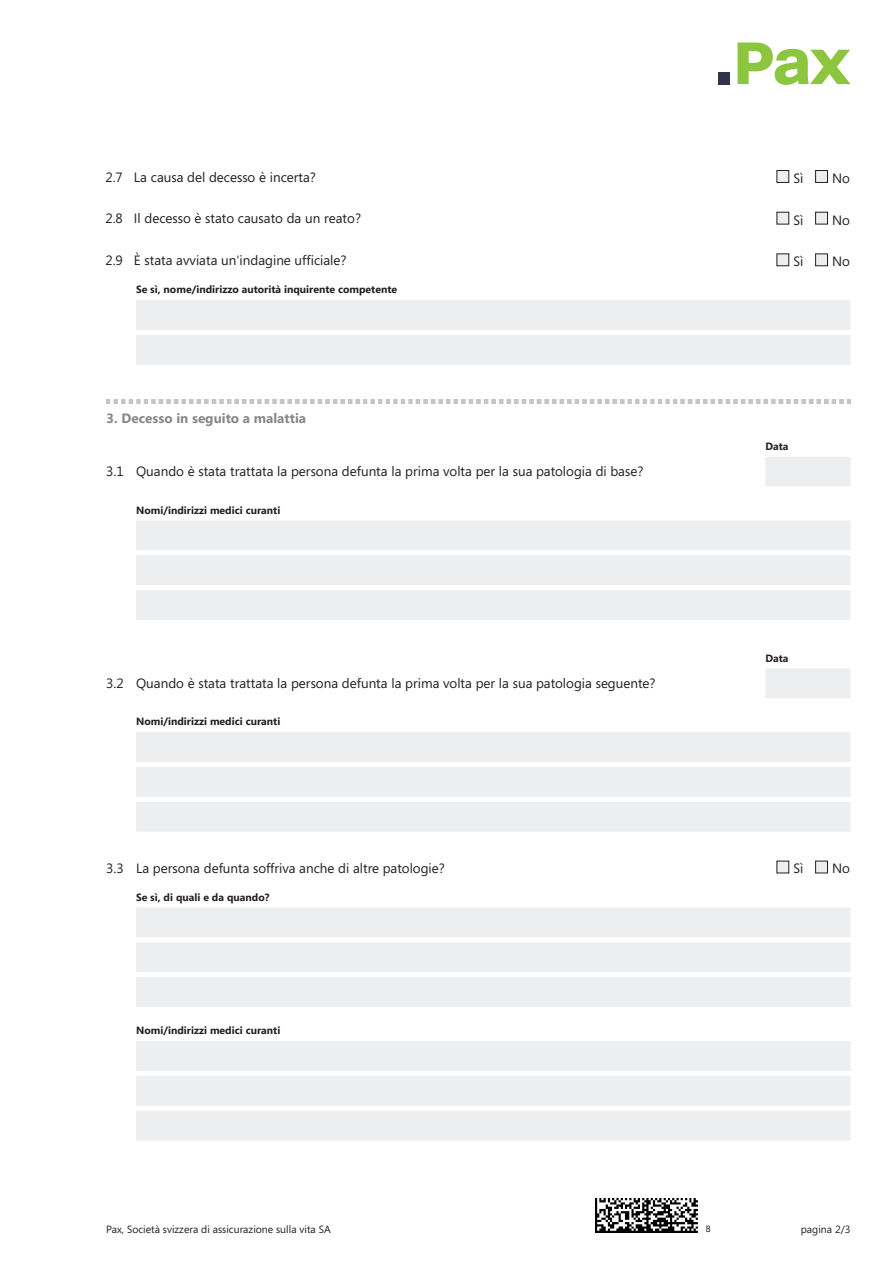
<style>
.page{position:relative;width:893px;height:1263px;background:#fff}
.page>*{position:absolute;margin:0;border:0;box-sizing:border-box;transform-origin:0 0}
.t1{font:13.5px "Segoe";color:#231f20}
.t2{font:700 13.5px "Segoe";color:#888787}
.t3{font:700 10.5px "Segoe";color:#231f20}
.t4{font:10.5px "Segoe";color:#231f20}
</style>
<div class="page">
<svg style="left:737px;top:43px;width:113px;height:42px"></svg>
<div style="left:718px;top:72px;width:12px;height:12px;background:#31324b"></div>
<div style="left:765px;top:457px;width:85px;height:29px;background:#edeeef"></div>
<div style="left:136px;top:520px;width:714px;height:30px;background:#edeeef"></div>
<div style="left:136px;top:555px;width:714px;height:30px;background:#edeeef"></div>
<div style="left:136px;top:590px;width:714px;height:30px;background:#edeeef"></div>
<div style="left:765px;top:668px;width:85px;height:30px;background:#edeeef"></div>
<div style="left:136px;top:732px;width:714px;height:30px;background:#edeeef"></div>
<div style="left:136px;top:767px;width:714px;height:30px;background:#edeeef"></div>
<div style="left:136px;top:802px;width:714px;height:30px;background:#edeeef"></div>
<div style="left:136px;top:907px;width:714px;height:30px;background:#edeeef"></div>
<div style="left:136px;top:942px;width:714px;height:30px;background:#edeeef"></div>
<div style="left:136px;top:977px;width:714px;height:30px;background:#edeeef"></div>
<div style="left:136px;top:1041px;width:714px;height:30px;background:#edeeef"></div>
<div style="left:136px;top:1076px;width:714px;height:29px;background:#edeeef"></div>
<div style="left:136px;top:1111px;width:714px;height:29px;background:#edeeef"></div>
<div style="left:776px;top:861px;width:13px;height:12px;background:#edeeef"></div>
<div style="left:815px;top:861px;width:13px;height:12px;background:#edeeef;border:1px solid #231f20"></div>
<img style="left:106px;top:400px;width:744px;height:4px">
<div style="left:136px;top:300px;width:714px;height:30px;background:#edeeef"></div>
<div style="left:136px;top:335px;width:714px;height:30px;background:#edeeef"></div>
<div style="left:776px;top:170px;width:13px;height:13px;background:#edeeef;border:1px solid #231f20"></div>
<div style="left:815px;top:170px;width:13px;height:13px;background:#edeeef;border:1px solid #231f20"></div>
<svg style="left:776px;top:212px;width:13px;height:13px"></svg>
<div style="left:815px;top:212px;width:13px;height:13px;background:#edeeef;border:1px solid #231f20"></div>
<div style="left:776px;top:253px;width:13px;height:13px;background:#edeeef;border:1px solid #231f20"></div>
<div style="left:815px;top:253px;width:13px;height:13px;background:#edeeef;border:1px solid #231f20"></div>
<img style="left:595px;top:1199px;width:116px;height:34px">
<p class="t1" style="left:105px;top:168px;width:212px">2.7 La causa del decesso è incerta?</p>
<p class="t1" style="left:105px;top:209px;width:257px">2.8 Il decesso è stato causato da un reato?</p>
<p class="t1" style="left:105px;top:251px;width:243px">2.9 È stata avviata un'indagine ufficiale?</p>
<p class="t3" style="left:136px;top:282px;width:262px">Se sì, nome/indirizzo autorità inquirente competente</p>
<p class="t2" style="left:106px;top:408px;width:201px">3. Decesso in seguito a malattia</p>
<p class="t1" style="left:106px;top:462px;width:539px">3.1 Quando è stata trattata la persona defunta la prima volta per la sua patologia di base?</p>
<p class="t3" style="left:136px;top:502px;width:146px">Nomi/indirizzi medici curanti</p>
<p class="t1" style="left:106px;top:673px;width:551px">3.2 Quando è stata trattata la persona defunta la prima volta per la sua patologia seguente?</p>
<p class="t3" style="left:136px;top:714px;width:146px">Nomi/indirizzi medici curanti</p>
<p class="t1" style="left:793px;top:169px;width:11px">Sì</p>
<p class="t1" style="left:832px;top:169px;width:19px">No</p>
<p class="t1" style="left:793px;top:210px;width:11px">Sì</p>
<p class="t1" style="left:832px;top:210px;width:19px">No</p>
<p class="t1" style="left:793px;top:252px;width:11px">Sì</p>
<p class="t1" style="left:832px;top:252px;width:19px">No</p>
<p class="t3" style="left:765px;top:439px;width:25px">Data</p>
<p class="t3" style="left:765px;top:650px;width:25px">Data</p>
<p class="t1" style="left:106px;top:859px;width:340px">3.3 La persona defunta soffriva anche di altre patologie?</p>
<p class="t1" style="left:793px;top:859px;width:11px">Sì</p>
<p class="t1" style="left:832px;top:859px;width:19px">No</p>
<p class="t3" style="left:136px;top:889px;width:135px">Se sì, di quali e da quando?</p>
<p class="t3" style="left:136px;top:1023px;width:146px">Nomi/indirizzi medici curanti</p>
<p class="t4" style="left:106px;top:1222px;width:226px">Pax, Società svizzera di assicurazione sulla vita SA</p>
<p class="t4" style="left:801px;top:1222px;width:51px">pagina 2/3</p>
</div>
